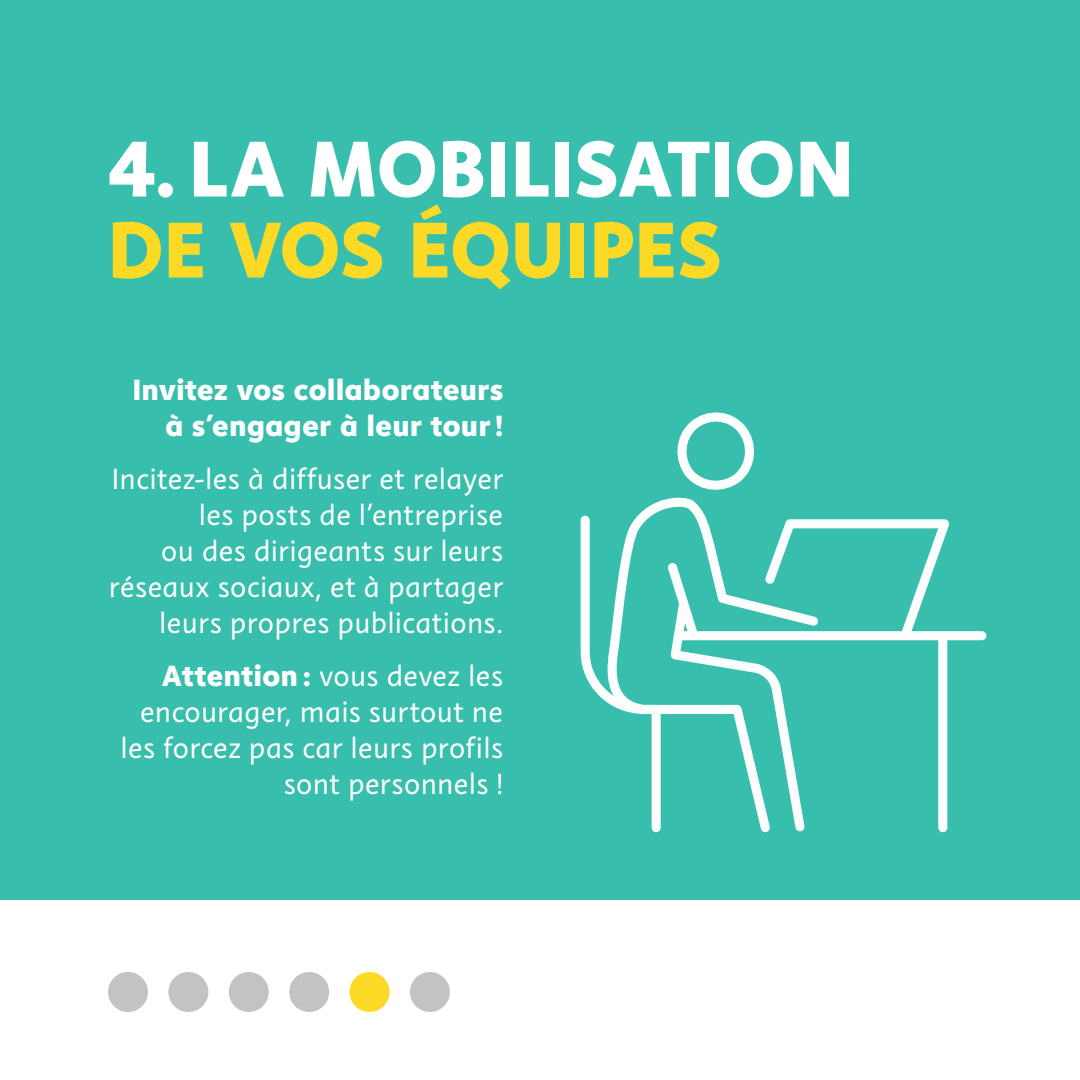
<style>
.page{position:relative;width:1080px;height:1080px;background:#fff}
.page>*{position:absolute;margin:0;border:0;box-sizing:border-box;transform-origin:0 0}
.t1{font:800 81px "Instant 5";letter-spacing:.015em;color:#fff}
.t2{font:800 81px "Instant 5";letter-spacing:.015em;color:#fbd924}
.t3{font:30px/36px "Instant 3";letter-spacing:.015em;color:#fff;text-align:right}
.t4{font:800 30px/36px "Instant 5";letter-spacing:.02em;color:#fff;text-align:right}
.s1{font-family:"Instant 5";font-weight:800}
</style>
<div class="page">
<div style="left:0;top:0;width:1080px;height:900px;background:#38beac"></div>
<div style="left:410px;top:972px;width:40px;height:40px;background:#c2c3c3;border-radius:50%"></div>
<div style="left:350px;top:972px;width:40px;height:40px;background:#fbd924;border-radius:50%"></div>
<div style="left:289px;top:972px;width:40px;height:40px;background:#c2c3c3;border-radius:50%"></div>
<div style="left:229px;top:972px;width:40px;height:40px;background:#c2c3c3;border-radius:50%"></div>
<div style="left:168px;top:972px;width:40px;height:40px;background:#c2c3c3;border-radius:50%"></div>
<div style="left:108px;top:972px;width:40px;height:40px;background:#c2c3c3;border-radius:50%"></div>
<svg style="left:643px;top:489px;width:81px;height:22px"></svg>
<svg style="left:678px;top:412px;width:76px;height:77px"></svg>
<div style="left:679px;top:631px;width:303px;height:9px;background:#fcfefe"></div>
<svg style="left:580px;top:511px;width:377px;height:322px"></svg>
<div style="left:652px;top:713px;width:9px;height:115px;background:#fcfefe"></div>
<h1 class="t1" style="left:108px;top:111px;width:747px">4. LA MOBILISATION</h1>
<h1 class="t2" style="left:108px;top:192px;width:615px">DE VOS ÉQUIPES</h1>
<p class="t4" style="left:133px;top:371px;width:372px">Invitez vos collaborateurs à s’engager à leur tour !</p>
<p class="t3" style="left:109px;top:461px;width:396px">Incitez-les à diffuser et relayer les posts de l’entreprise<br>ou des dirigeants sur leurs réseaux sociaux, et à partager leurs propres publications.</p>
<p class="t3" style="left:120px;top:658px;width:384px"><span class="s1">Attention :</span> vous devez les encourager, mais surtout ne les forcez pas car leurs profils sont personnels !</p>
</div>
